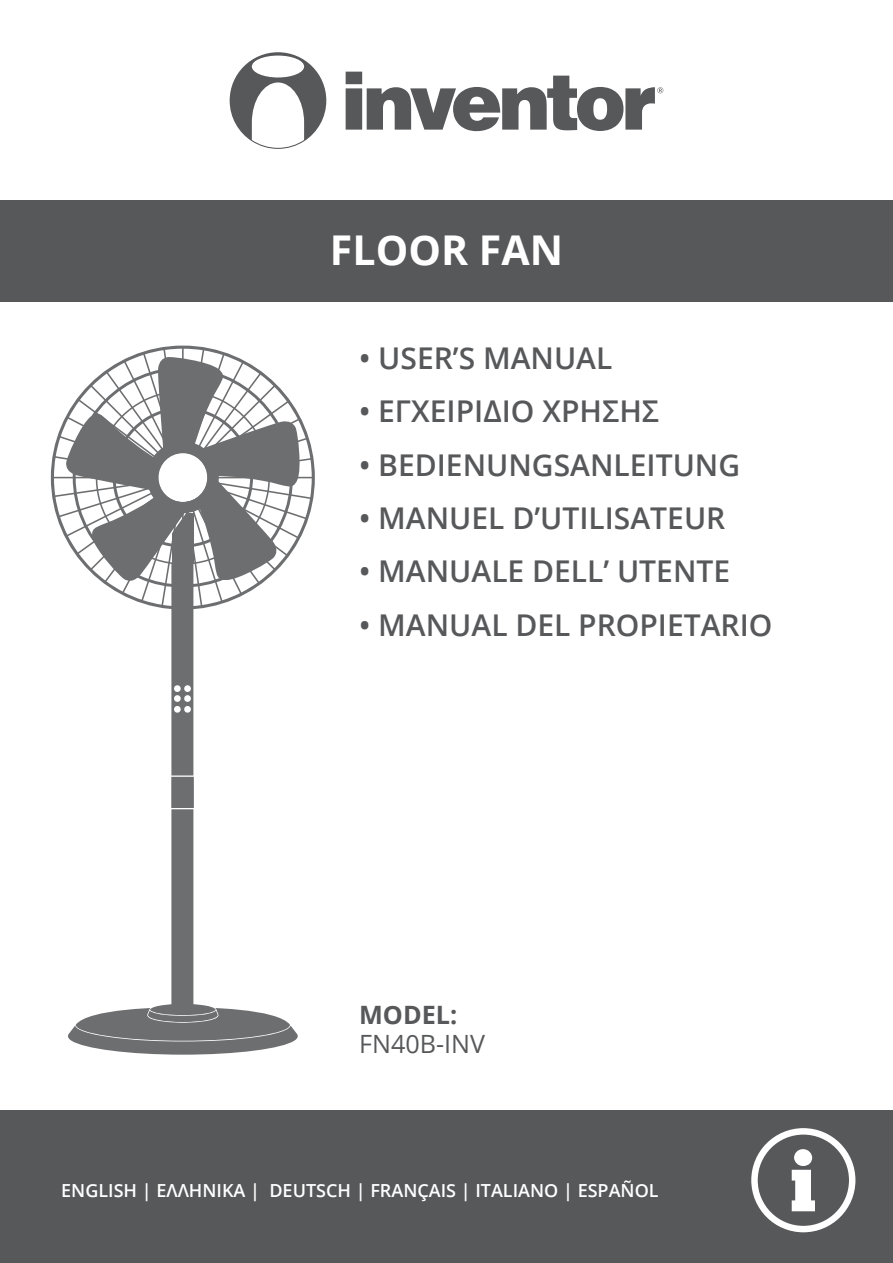
<style>
.page{position:relative;width:893px;height:1263px;background:#fff}
.page>*{position:absolute;margin:0;border:0;box-sizing:border-box;transform-origin:0 0}
.t1{font:700 41.1px "Open Sans";color:#fff}
.t2{font:600 30px "Open Sans";color:#57585a}
.t3{font:25.2px "Open Sans";color:#57585a}
.t4{font:700 25.2px "Open Sans";color:#57585a}
.t5{font:600 18px "Open Sans";color:#fff}
</style>
<div class="page">
<div style="left:0;top:200px;width:893px;height:101px;background:#57585a"></div>
<svg style="left:346px;top:72px;width:317px;height:59px"></svg>
<svg style="left:230px;top:52px;width:96px;height:97px"></svg>
<svg style="left:68px;top:610px;width:230px;height:445px"></svg>
<svg style="left:51px;top:346px;width:264px;height:264px"></svg>
<div style="left:0;top:1110px;width:893px;height:153px;background:#57585a"></div>
<div style="left:751px;top:1128px;width:104px;height:104px;background:#fff;border-radius:50%"></div>
<div style="left:758px;top:1134px;width:91px;height:92px;background:#57585a;border-radius:50%"></div>
<svg style="left:792px;top:1149px;width:23px;height:62px"></svg>
<h1 class="t1" style="left:330px;top:221px;width:235px">FLOOR FAN</h1>
<p class="t2" style="left:359px;top:337px;width:255px">• USER’S MANUAL</p>
<p class="t2" style="left:359px;top:391px;width:302px">• ΕΓΧΕΙΡΙΔΙΟ ΧΡΗΣΗΣ</p>
<p class="t2" style="left:359px;top:444px;width:383px">• BEDIENUNGSANLEITUNG</p>
<p class="t2" style="left:359px;top:497px;width:368px">• MANUEL D’UTILISATEUR</p>
<p class="t2" style="left:359px;top:551px;width:373px">• MANUALE DELL’ UTENTE</p>
<p class="t2" style="left:359px;top:604px;width:415px">• MANUAL DEL PROPIETARIO</p>
<p class="t4" style="left:359px;top:997px;width:100px">MODEL:</p>
<p class="t3" style="left:359px;top:1027px;width:127px">FN40B-INV</p>
<p class="t5" style="left:61px;top:1178px;width:599px">ENGLISH | ΕΛΛΗΝΙΚΑ | DEUTSCH | FRANÇAIS | ITALIANO | ESPAÑOL</p>
</div>
